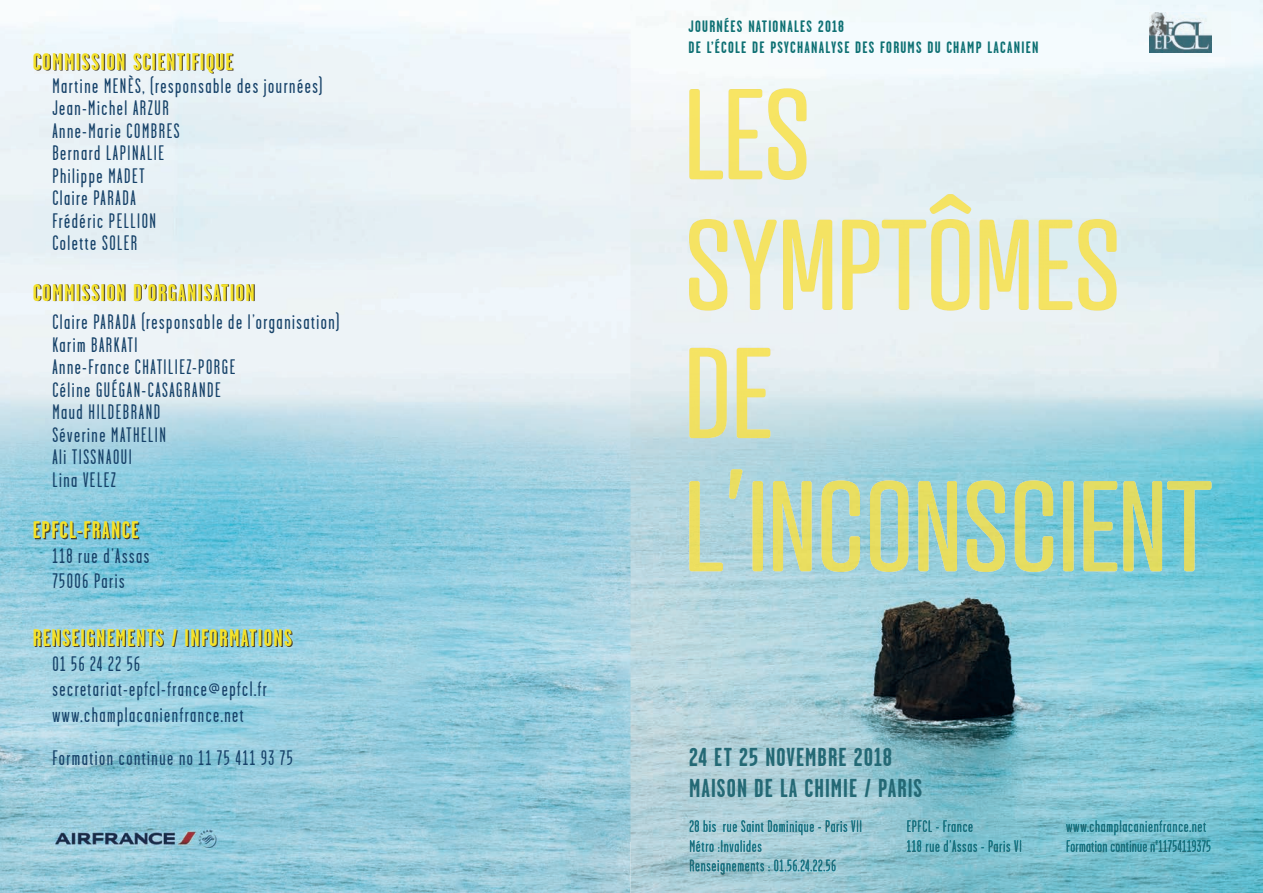
<style>
.page{position:relative;width:1263px;height:893px;background:#fff}
.page>*{position:absolute;margin:0;border:0;box-sizing:border-box;transform-origin:0 0}
.t1{font:700 25.95px/30.5px "Garage Gothic";letter-spacing:.04em;color:#246975}
.t2{font:700 24px "Garage Gothic";letter-spacing:.055em;color:#f5e229}
.t3{font:21px/22.5px "Garage Gothic";letter-spacing:.075em;color:#164269}
.t4{font:16.5px/19.8px "Garage Gothic";letter-spacing:.05em;color:#246975}
.t5{font:700 16.5px/20.7px "Garage Gothic";letter-spacing:.075em;color:#0f7174}
.t6{font:16.5px/19.8px "Garage Gothic";letter-spacing:.025em;color:#246975}
</style>
<div class="page">
<img style="left:0;top:10px;width:375px;height:883px">
<img style="left:375px;top:21px;width:255px;height:819px">
<img style="left:375px;top:840px;width:255px;height:53px">
<img style="left:630px;top:0;width:633px;height:893px">
<img style="left:1149px;top:13px;width:62px;height:39px">
<img style="left:689px;top:89px;width:34px;height:90px">
<img style="left:728px;top:89px;width:34px;height:90px">
<img style="left:768px;top:88px;width:38px;height:92px">
<img style="left:689px;top:219px;width:38px;height:92px">
<img style="left:733px;top:220px;width:44px;height:90px">
<img style="left:783px;top:220px;width:49px;height:90px">
<img style="left:842px;top:220px;width:37px;height:90px">
<img style="left:882px;top:220px;width:44px;height:90px">
<img style="left:931px;top:219px;width:39px;height:92px">
<img style="left:979px;top:220px;width:50px;height:90px">
<img style="left:1039px;top:220px;width:33px;height:90px">
<img style="left:1078px;top:219px;width:38px;height:92px">
<img style="left:689px;top:348px;width:38px;height:90px">
<img style="left:737px;top:348px;width:33px;height:90px">
<img style="left:689px;top:481px;width:34px;height:90px">
<img style="left:729px;top:469px;width:13px;height:30px">
<img style="left:752px;top:481px;width:11px;height:90px">
<img style="left:773px;top:481px;width:39px;height:90px">
<img style="left:821px;top:480px;width:39px;height:92px">
<img style="left:870px;top:480px;width:38px;height:92px">
<img style="left:918px;top:481px;width:39px;height:90px">
<img style="left:967px;top:480px;width:38px;height:92px">
<img style="left:1015px;top:480px;width:38px;height:92px">
<img style="left:1063px;top:481px;width:10px;height:90px">
<img style="left:1083px;top:481px;width:34px;height:90px">
<img style="left:1123px;top:481px;width:39px;height:90px">
<img style="left:1167px;top:481px;width:44px;height:90px">
<img style="left:930px;top:194px;width:41px;height:20px">
<img style="left:0;top:793px;width:280px;height:88px">
<img style="left:690px;top:820px;width:171px;height:15px">
<img style="left:690px;top:840px;width:73px;height:12px">
<img style="left:690px;top:860px;width:145px;height:15px">
<img style="left:907px;top:820px;width:65px;height:12px">
<img style="left:907px;top:840px;width:114px;height:12px">
<img style="left:1066px;top:820px;width:140px;height:15px">
<img style="left:1067px;top:840px;width:143px;height:12px">
<img style="left:35px;top:54px;width:198px;height:20px">
<img style="left:35px;top:284px;width:220px;height:17px">
<img style="left:35px;top:522px;width:104px;height:17px">
<img style="left:35px;top:630px;width:258px;height:17px">
<p class="t2" style="left:33px;top:49px;width:202px">COMMISSION SCIENTIFIQUE</p>
<p class="t3" style="left:52px;top:74px;width:272px">Martine MENÈS, (responsable des journées)<br>Jean-Michel ARZUR<br>Anne-Marie COMBRES<br>Bernard LAPINALIE<br>Philippe MADET<br>Claire PARADA<br>Frédéric PELLION<br>Colette SOLER</p>
<p class="t2" style="left:33px;top:280px;width:223px">COMMISSION D’ORGANISATION</p>
<p class="t3" style="left:52px;top:311px;width:289px">Claire PARADA (responsable de l’organisation)<br>Karim BARKATI<br>Anne-France CHATILIEZ-PORGE<br>Céline GUÉGAN-CASAGRANDE<br>Maud HILDEBRAND<br>Séverine MATHELIN<br>Ali TISSNAOUI<br>Lina VELEZ</p>
<p class="t2" style="left:33px;top:517px;width:107px">EPFCL-FRANCE</p>
<p class="t3" style="left:52px;top:544px;width:98px;line-height:25.2px">118 rue d’Assas<br>75006 Paris</p>
<p class="t2" style="left:33px;top:625px;width:261px">RENSEIGNEMENTS / INFORMATIONS</p>
<p class="t3" style="left:52px;top:652px;width:216px;line-height:25.2px">01 56 24 22 56 secretariat-epfcl-france@epfcl.fr www.champlacanienfrance.net</p>
<p class="t3" style="left:52px;top:746px;width:242px">Formation continue no 11 75 411 93 75</p>
<p class="t5" style="left:688px;top:16px;width:352px">JOURNÉES NATIONALES 2018<br>DE L’ÉCOLE DE PSYCHANALYSE DES FORUMS DU CHAMP LACANIEN</p>
<p class="t1" style="left:689px;top:742px;width:235px">24 ET 25 NOVEMBRE 2018<br>MAISON DE LA CHIMIE / PARIS</p>
<p class="t4" style="left:689px;top:816px;width:174px">28 bis rue Saint Dominique - Paris VII<br>Métro :Invalides<br>Renseignements : 01.56.24.22.56</p>
<p class="t4" style="left:907px;top:816px;width:117px">EPFCL - France<br>118 rue d’Assas - Paris VI</p>
<p class="t6" style="left:1066px;top:816px;width:146px">www.champlacanienfrance.net<br>Formation continue nº11754119375</p>
</div>
